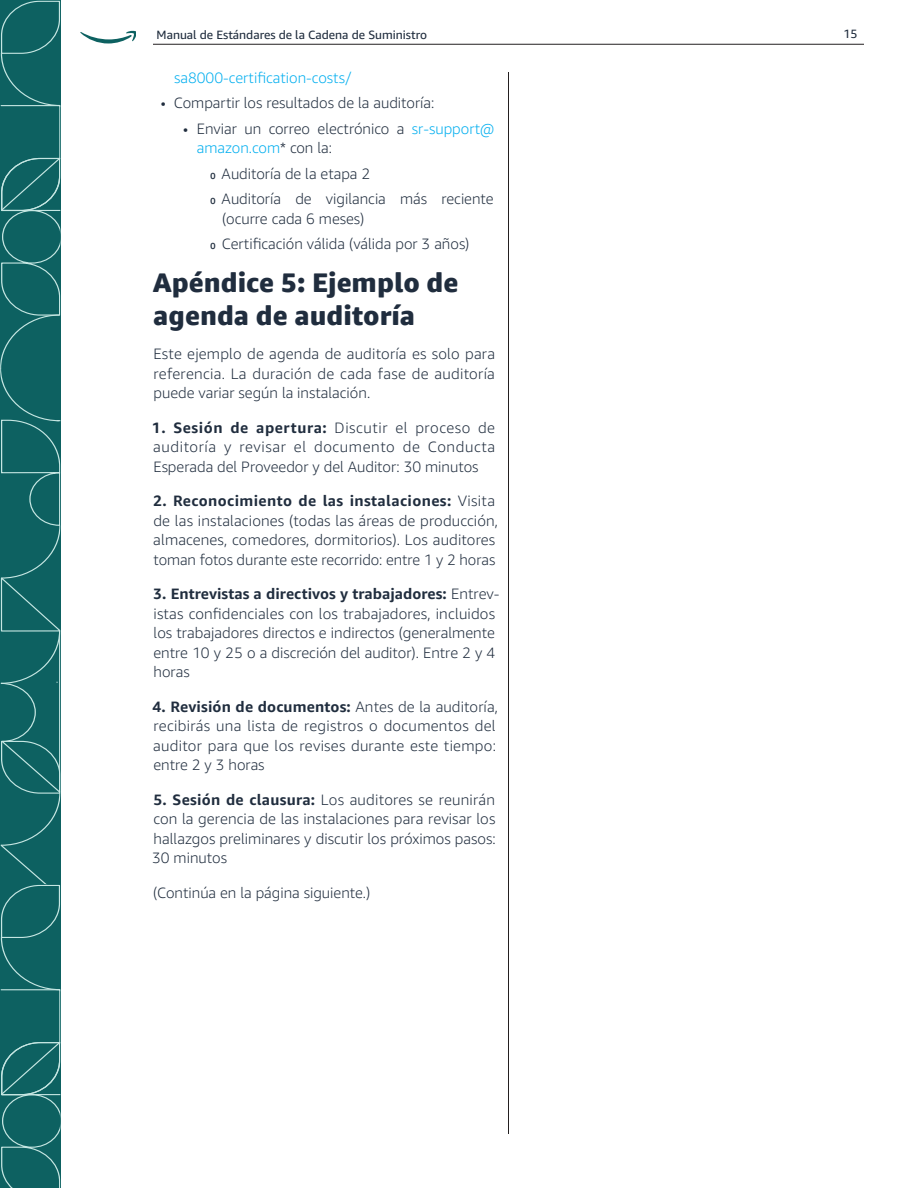
<style>
.page{position:relative;width:918px;height:1188px;background:#fff}
.page>*{position:absolute;margin:0;border:0;box-sizing:border-box;transform-origin:0 0}
.Main-Page-Title_-sm-toc{font:800 27px/32.4px "Amazon Ember Display";color:#202d3e}
.Body_Text-smaller_SCS{font:300 15px/19.5px "Amazon Ember";color:#202d3e}
.t1{font:300 15px "Amazon Ember";color:#00aeef}
.t2{font:12px "Amazon Ember";color:#202d3e}
.s1{color:#00aeef}
.s2{font-family:"Amazon Ember Cd RC";font-weight:400;font-size:12px}
.s3{font-weight:700}
</style>
<div class="page">
<div style="left:0;top:794px;width:60px;height:50px;background:#0d6161"></div>
<svg style="left:0;top:0;width:60px;height:794px;background:#176868"></svg>
<svg style="left:0;top:844px;width:60px;height:344px;background:#156766"></svg>
<svg style="left:80px;top:31px;width:56px;height:12px"></svg>
<hr style="left:153px;top:44px;width:711px;height:1px;background:#231f20">
<hr style="left:508px;top:72px;width:1px;height:1062px;background:#231f20">
<p class="t2" style="left:157px;top:28px;width:272px">Manual de Estándares de la Cadena de Suministro</p>
<p class="t2" style="left:843px;top:26px;width:16px">15</p>
<p class="t1" style="left:174px;top:68px;width:179px">sa8000-certification-costs/</p>
<p class="Body_Text-smaller_SCS" style="left:161px;top:93px;width:275px">• Compartir los resultados de la auditoría:</p>
<p class="Body_Text-smaller_SCS" style="left:197px;top:119px;width:299px;text-indent:-14px">• Enviar un correo electrónico a <span class="s1">sr-support@ amazon.com</span>* con la:</p>
<p class="Body_Text-smaller_SCS" style="left:210px;top:164px;width:162px"><span class="s2">ο</span> Auditoría de la etapa 2</p>
<p class="Body_Text-smaller_SCS" style="left:222px;top:189px;width:273px;text-indent:-12px"><span class="s2">ο</span> Auditoría de vigilancia más reciente (ocurre cada 6 meses)</p>
<p class="Body_Text-smaller_SCS" style="left:210px;top:234px;width:261px"><span class="s2">ο</span> Certificación válida (válida por 3 años)</p>
<p class="Main-Page-Title_-sm-toc" style="left:153px;top:267px;width:307px">Apéndice 5: Ejemplo de agenda de auditoría</p>
<p class="Body_Text-smaller_SCS" style="left:153px;top:344px;width:343px;text-align:justify">Este ejemplo de agenda de auditoría es solo para referencia. La duración de cada fase de auditoría puede variar según la instalación.</p>
<p class="Body_Text-smaller_SCS" style="left:152px;top:418px;width:345px;text-align:justify"><span class="s3">1. Sesión de apertura:</span> Discutir el proceso de auditoría y revisar el documento de Conducta Esperada del Proveedor y del Auditor: 30 minutos</p>
<p class="Body_Text-smaller_SCS" style="left:153px;top:491px;width:347px"><span class="s3">2. Reconocimiento de las instalaciones:</span> Visita de las instalaciones (todas las áreas de producción, almacenes, comedores, dormitorios). Los auditores toman fotos durante este recorrido: entre 1 y 2 horas</p>
<p class="Body_Text-smaller_SCS" style="left:153px;top:584px;width:348px"><span class="s3">3. Entrevistas a directivos y trabajadores:</span> Entrev&shy;istas confidenciales con los trabajadores, incluidos los trabajadores directos e indirectos (generalmente entre 10 y 25 o a discreción del auditor). Entre 2 y 4 horas</p>
<p class="Body_Text-smaller_SCS" style="left:153px;top:697px;width:347px"><span class="s3">4. Revisión de documentos:</span> Antes de la auditoría, recibirás una lista de registros o documentos del auditor para que los revises durante este tiempo: entre 2 y 3 horas</p>
<p class="Body_Text-smaller_SCS" style="left:152px;top:790px;width:345px;text-align:justify"><span class="s3">5. Sesión de clausura:</span> Los auditores se reunirán con la gerencia de las instalaciones para revisar los hallazgos preliminares y discutir los próximos pasos:<br>30 minutos</p>
<p class="Body_Text-smaller_SCS" style="left:153px;top:883px;width:219px">(Continúa en la página siguiente.)</p>
</div>
